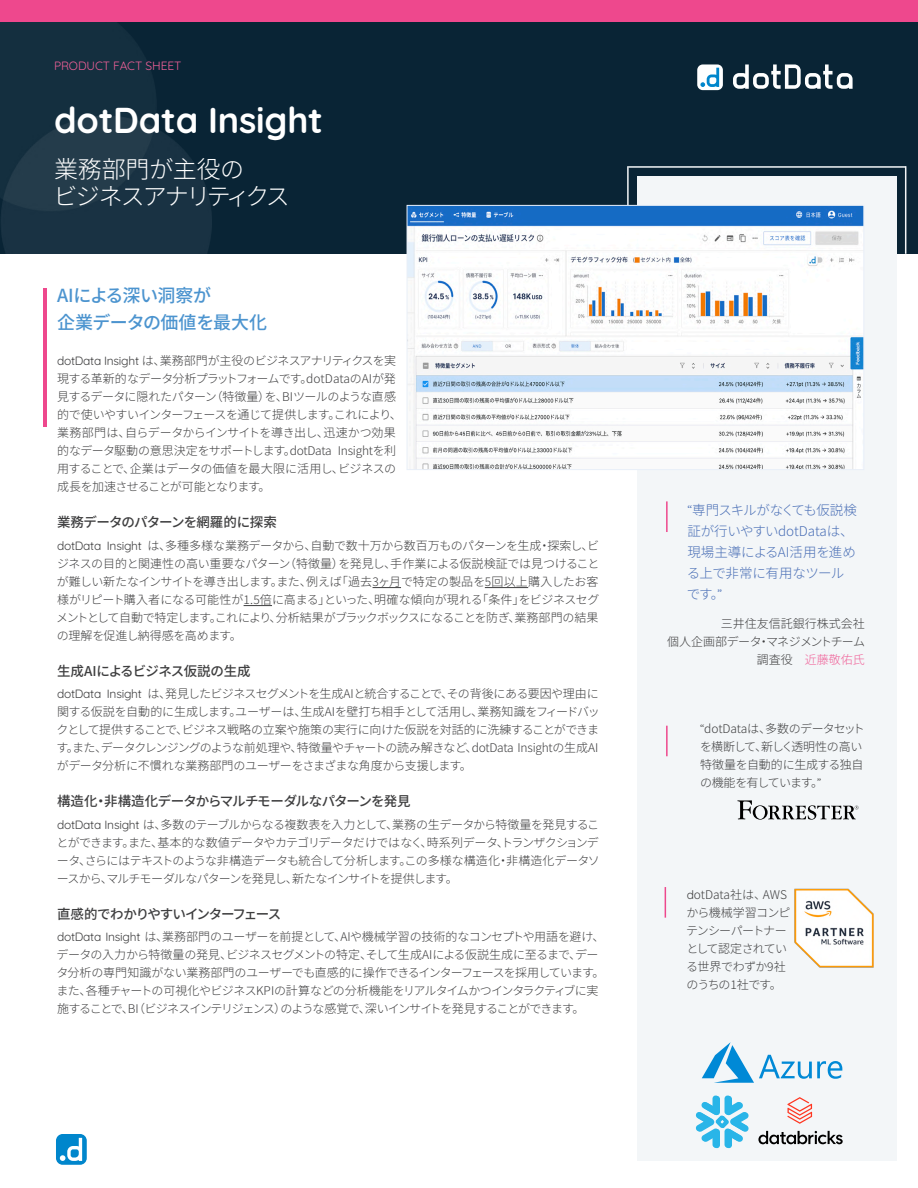
<style>
.page{position:relative;width:918px;height:1188px;background:#fff}
.page>*{position:absolute;margin:0;border:0;box-sizing:border-box;transform-origin:0 0}
.Sheet_Heading{font:700 36px "Quicksand";letter-spacing:-.005em;color:#fff}
.Sheet_SubHeading{font:300 24px/27px "Noto Sans CJ Kjp";letter-spacing:-.06em;color:#fff}
.Section_Headline{font:500 18px/27px "Noto Sans CJ Kjp";letter-spacing:-.02em;color:#4c94cf}
.t1{font:300 13.5px/21px "Noto Sans CJ Kjp";letter-spacing:-.02em;color:#4a6fb6}
.Section_Header{font:500 13.5px "Noto Sans CJ Kjp";letter-spacing:-.05em;color:#3e3e3f}
.Section_Header-2{font:500 13.5px "Noto Sans CJ Kjp";letter-spacing:-.085em;color:#3e3e3f}
.Section_Header-3{font:500 13.5px "Noto Sans CJ Kjp";letter-spacing:-.02em;color:#3e3e3f}
.t2{font:300 12px/18px "Noto Sans CJ Kjp";letter-spacing:-.04em;color:#3e3e3f}
.t3{font:12px "Quicksand";letter-spacing:-.005em;color:#f06098}
.t4{font:300 12px "Noto Sans CJ Kjp";color:#3e3e3f}
.t5{font:300 12px "Noto Sans CJ Kjp";color:#f06098}
.s1{font-family:"Quicksand";font-weight:400}
.s2{color:#3e3e3f}
</style>
<div class="page">
<div style="left:0;top:0;width:918px;height:254px;background:#092435"></div>
<hr style="left:43px;top:288px;width:4px;height:139px;background:#ee488d">
<div style="left:697px;top:64px;width:26px;height:26px;background:#fff;border-radius:6px"></div>
<svg style="left:700px;top:68px;width:19px;height:19px"></svg>
<svg style="left:733px;top:64px;width:120px;height:25px"></svg>
<svg style="left:373px;top:587px;width:28px;height:1px"></svg>
<hr style="left:485px;top:587px;width:43px;height:1px;background:#3e3e3f">
<svg style="left:244px;top:605px;width:28px;height:1px"></svg>
<div style="left:637px;top:177px;width:259px;height:984px;background:#f3f6f8"></div>
<hr style="left:627px;top:166px;width:2px;height:88px;background:#f3f6f8">
<hr style="left:905px;top:166px;width:1px;height:88px;background:#f3f6f8">
<hr style="left:628px;top:166px;width:278px;height:2px;background:#f3f6f8">
<img style="left:0;top:22px;width:212px;height:232px">
<div style="left:56px;top:1134px;width:31px;height:31px;background:#0086cc;border-radius:7px"></div>
<svg style="left:60px;top:1138px;width:22px;height:23px"></svg>
<svg style="left:737px;top:801px;width:122px;height:19px"></svg>
<hr style="left:666px;top:726px;width:2px;height:30px;background:#ee488d">
<img style="left:794px;top:888px;width:80px;height:80px">
<hr style="left:665px;top:887px;width:1px;height:31px;background:#ee488d">
<svg style="left:695px;top:1095px;width:54px;height:53px"></svg>
<svg style="left:758px;top:1131px;width:85px;height:13px"></svg>
<svg style="left:787px;top:1097px;width:25px;height:27px"></svg>
<svg style="left:702px;top:1042px;width:140px;height:41px"></svg>
<div style="left:0;top:0;width:918px;height:22px;background:#ee488d"></div>
<hr style="left:666px;top:501px;width:2px;height:31px;background:#ee488d">
<img style="left:409px;top:207px;width:453px;height:261px">
<div style="left:407px;top:205px;width:457px;height:265px;border:1px solid #e9eff8"></div>
<p class="t3" style="left:54px;top:57px;width:129px">PRODUCT FACT SHEET</p>
<p class="Sheet_Heading" style="left:54px;top:92px;width:271px">dotData Insight</p>
<p class="Sheet_SubHeading" style="left:53px;top:156px;width:238px">業務部門が主役の<br>ビジネスアナリティクス</p>
<p class="Section_Headline" style="left:57px;top:283px;width:212px">AIによる深い洞察が<br>企業データの価値を最大化</p>
<p class="t2" style="left:57px;top:352px;width:346px"><span class="s1">dotData Insight</span> は、業務部門が主役のビジネスアナリティクスを実現する革新的なデータ分析プラットフォームです。dotDataのAIが発見するデータに隠れたパターン（特徴量）を、BIツールのような直感的で使いやすいインターフェースを通じて提供します。これにより、業務部門は、自らデータからインサイトを導き出し、迅速かつ効果的なデータ駆動の意思決定をサポートします。dotData Insightを利用することで、企業はデータの価値を最大限に活用し、ビジネスの成長を加速させることが可能となります。</p>
<p class="Section_Header" style="left:57px;top:515px;width:221px">業務データのパターンを網羅的に探索</p>
<p class="t2" style="left:56px;top:537px;width:545px;text-align:justify"><span class="s1">dotData Insight</span> は、多種多様な業務データから、自動で数十万から数百万ものパターンを生成・探索し、ビジネスの目的と関連性の高い重要なパターン（特徴量）を発見し、手作業による仮説検証では見つけることが難しい新たなインサイトを導き出します。また、例えば「過去3ヶ月で特定の製品を5回以上購入したお客様がリピート購入者になる可能性が1.5倍に高まる」といった、明確な傾向が現れる「条件」をビジネスセグメントとして自動で特定します。これにより、分析結果がブラックボックスになることを防ぎ、業務部門の結果の理解を促進し納得感を高めます。</p>
<p class="Section_Header-3" style="left:57px;top:663px;width:195px">生成AIによるビジネス仮説の生成</p>
<p class="t2" style="left:56px;top:685px;width:545px;text-align:justify"><span class="s1">dotData Insight</span> は、発見したビジネスセグメントを生成AIと統合することで、その背後にある要因や理由に関する仮説を自動的に生成します。ユーザーは、生成AIを壁打ち相手として活用し、業務知識をフィードバックとして提供することで、ビジネス戦略の立案や施策の実行に向けた仮説を対話的に洗練することができます。また、データクレンジングのような前処理や、特徴量やチャートの読み解きなど、dotData Insightの生成AIがデータ分析に不慣れな業務部門のユーザーをさまざまな角度から支援します。</p>
<p class="Section_Header" style="left:57px;top:794px;width:355px">構造化・非構造化データからマルチモーダルなパターンを発見</p>
<p class="t2" style="left:57px;top:816px;width:545px;text-align:justify"><span class="s1">dotData Insight</span> は、多数のテーブルからなる複数表を入力として、業務の生データから特徴量を発見することができます。また、基本的な数値データやカテゴリデータだけではなく、時系列データ、トランザクションデータ、さらにはテキストのような非構造データも統合して分析します。この多様な構造化・非構造化データソースから、マルチモーダルなパターンを発見し、新たなインサイトを提供します。</p>
<p class="Section_Header-2" style="left:57px;top:906px;width:226px">直感的でわかりやすいインターフェース</p>
<p class="t2" style="left:56px;top:928px;width:550px"><span class="s1">dotData Insight</span> は、業務部門のユーザーを前提として、AIや機械学習の技術的なコンセプトや用語を避け、データの入力から特徴量の発見、ビジネスセグメントの特定、そして生成AIによる仮説生成に至るまで、データ分析の専門知識がない業務部門のユーザーでも直感的に操作できるインターフェースを採用しています。また、各種チャートの可視化やビジネスKPIの計算などの分析機能をリアルタイムかつインタラクティブに実施することで、BI（ビジネスインテリジェンス）のような感覚で、深いインサイトを発見することができます。</p>
<p class="t1" style="left:687px;top:500px;width:172px"><span class="s1">“</span>専門スキルがなくても仮説検証が行いやすいdotDataは、現場主導によるAI活用を進める上で非常に有用なツールです。<span class="s1">”</span></p>
<p class="t4" style="left:721px;top:617px;width:145px">三井住友信託銀行株式会社</p>
<p class="t2" style="left:667px;top:633px;width:199px">個人企画部データ・マネジメントチーム</p>
<p class="t5" style="left:757px;top:653px;width:109px"><span class="s2">調査役</span>　近藤敬佑氏</p>
<p class="t2" style="left:700px;top:720px;width:166px"><span class="s1">“</span>dotDataは、多数のデータセットを横断して、新しく透明性の高い特徴量を自動的に生成する独自の機能を有しています。<span class="s1">”</span></p>
<p class="t2" style="left:686px;top:886px;width:106px"><span class="s1">d</span>otData社は、AWSから機械学習コンピテンシーパートナーとして認定されている世界でわずか9社のうちの1社です。</p>
</div>
